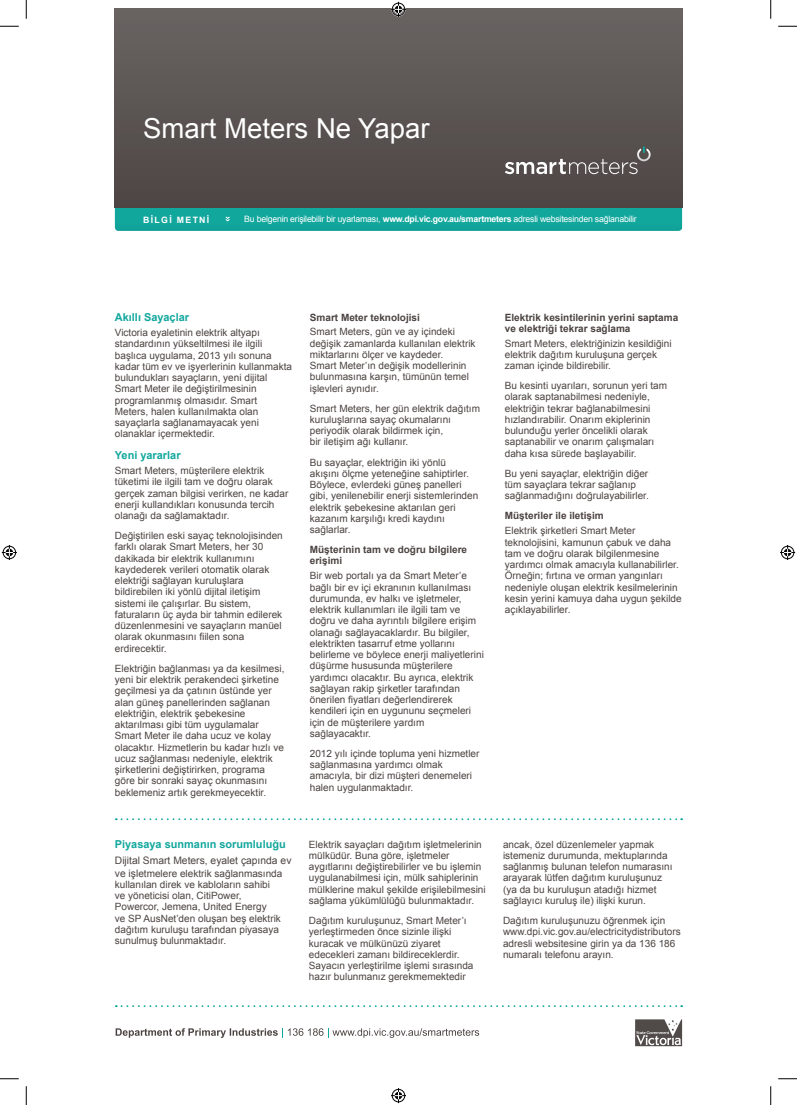
<style>
.page{position:relative;width:797px;height:1105px;background:#fff}
.page>*{position:absolute;margin:0;border:0;box-sizing:border-box;transform-origin:0 0}
.Title_White{font:27.5px "Arial";color:#fff}
.Body_Heading__Bold_O{font:700 11px "Arial";color:#12a79d}
.Body__Light_Charcoal{font:10.25px "Arial";color:#4b4341}
.Body__Light_Charcoal-2{font:10px/11.2px "Arial";color:#4b4341}
.Body_Sub_Heading__Me{font:700 10px/11.2px "Arial";color:#4b4341}
.Body__Light_Charcoal-3{font:700 10px "Arial";color:#4b4341}
.Body_Sub_Heading__Me-2{font:8.75px "Arial";letter-spacing:-.025em;color:#fff}
.t1{font:700 8.75px "Arial";letter-spacing:.15em;color:#fff}
.s1{font-weight:700}
.s2{font-size:10.25px}
</style>
<div class="page">
<div style="left:115px;top:9px;width:567px;height:199px;background:linear-gradient(to bottom,#696462,#4d4644)"></div>
<svg style="left:115px;top:203px;width:567px;height:28px;background:#1d948c"></svg>
<svg style="left:116px;top:818px;width:566px;height:2px"></svg>
<svg style="left:116px;top:1005px;width:566px;height:2px"></svg>
<svg style="left:635px;top:1019px;width:47px;height:27px"></svg>
<svg style="left:116px;top:1028px;width:363px;height:10px"></svg>
<svg style="left:505px;top:146px;width:145px;height:28px;background:#6d6766"></svg>
<svg style="left:0;top:25px;width:19px;height:2px"></svg>
<svg style="left:778px;top:25px;width:19px;height:2px"></svg>
<svg style="left:0;top:1078px;width:19px;height:1px"></svg>
<svg style="left:778px;top:1078px;width:19px;height:1px"></svg>
<svg style="left:25px;top:0;width:2px;height:19px"></svg>
<svg style="left:25px;top:1086px;width:2px;height:19px"></svg>
<svg style="left:770px;top:0;width:1px;height:19px"></svg>
<svg style="left:770px;top:1086px;width:1px;height:19px"></svg>
<svg style="left:391px;top:2px;width:15px;height:15px"></svg>
<svg style="left:391px;top:1088px;width:15px;height:15px"></svg>
<svg style="left:2px;top:545px;width:15px;height:15px"></svg>
<svg style="left:780px;top:545px;width:15px;height:15px"></svg>
<p class="Title_White" style="left:143px;top:110px;width:288px">Smart Meters Ne Yapar</p>
<p class="t1" style="left:143px;top:214px;width:68px">BİLGİ METNİ</p>
<p class="Body_Sub_Heading__Me-2" style="left:244px;top:213px;width:394px">Bu belgenin erişilebilir bir uyarlaması, <span class="s1">www.dpi.vic.gov.au/smartmeters</span> adresli websitesinden sağlanabilir</p>
<p class="Body_Heading__Bold_O" style="left:115px;top:310px;width:76px">Akıllı Sayaçlar</p>
<p class="Body__Light_Charcoal-2" style="left:115px;top:327px;width:179px">Victoria eyaletinin elektrik altyapı standardının yükseltilmesi ile ilgili başlıca uygulama, 2013 yılı sonuna kadar tüm ev ve işyerlerinin kullanmakta bulundukları sayaçların, yeni dijital Smart Meter ile değiştirilmesinin programlanmış olmasıdır. Smart Meters, halen kullanılmakta olan sayaçlarla sağlanamayacak yeni olanaklar içermektedir.</p>
<p class="Body_Heading__Bold_O" style="left:115px;top:448px;width:67px">Yeni yararlar</p>
<p class="Body__Light_Charcoal-2" style="left:115px;top:465px;width:175px">Smart Meters, müşterilere elektrik tüketimi ile ilgili tam ve doğru olarak gerçek zaman bilgisi verirken, ne kadar enerji kullandıkları konusunda tercih olanağı da sağlamaktadır.</p>
<p class="Body__Light_Charcoal-2" style="left:115px;top:530px;width:169px">Değiştirilen eski sayaç teknolojisinden farklı olarak Smart Meters, her 30 dakikada bir elektrik kullanımını kaydederek verileri otomatik olarak elektriği sağlayan kuruluşlara bildirebilen iki yönlü dijital iletişim sistemi ile çalışırlar. Bu sistem, faturaların üç ayda bir tahmin edilerek düzenlenmesini ve sayaçların manüel olarak okunmasını fiilen sona erdirecektir.</p>
<p class="Body__Light_Charcoal-2" style="left:115px;top:663px;width:171px">Elektriğin bağlanması ya da kesilmesi, yeni bir elektrik perakendeci şirketine geçilmesi ya da çatının üstünde yer alan güneş panellerinden sağlanan elektriğin, elektrik şebekesine aktarılması gibi tüm uygulamalar Smart Meter ile daha ucuz ve kolay olacaktır. Hizmetlerin bu kadar hızlı ve ucuz sağlanması nedeniyle, elektrik şirketlerini değiştirirken, programa göre bir sonraki sayaç okunmasını beklemeniz artık gerekmeyecektir.</p>
<p class="Body_Heading__Bold_O" style="left:115px;top:837px;width:172px">Piyasaya sunmanın sorumluluğu</p>
<p class="Body__Light_Charcoal" style="left:115px;top:854px;width:178px">Dijital Smart Meters, eyalet çapında ev</p>
<p class="Body__Light_Charcoal-2" style="left:115px;top:868px;width:169px"><span class="s2">ve işl</span>etmelere elektrik sağlanmasında kullanılan direk ve kabloların sahibi ve yöneticisi olan, CitiPower, Powercor, Jemena, United Energy<br>ve SP AusNet’den oluşan beş elektrik dağıtım kuruluşu tarafından piyasaya sunulmuş bulunmaktadır.</p>
<p class="Body_Sub_Heading__Me" style="left:310px;top:312px;width:112px">Smart Meter teknolojisi</p>
<p class="Body__Light_Charcoal-2" style="left:310px;top:326px;width:167px">Smart Meters, gün ve ay içindeki değişik zamanlarda kullanılan elektrik miktarlarını ölçer ve kaydeder.<br>Smart Meter’ın değişik modellerinin bulunmasına karşın, tümünün temel işlevleri aynıdır.</p>
<p class="Body__Light_Charcoal-2" style="left:310px;top:403px;width:172px">Smart Meters, her gün elektrik dağıtım kuruluşlarına sayaç okumalarını periyodik olarak bildirmek için,<br>bir iletişim ağı kullanır.</p>
<p class="Body__Light_Charcoal-2" style="left:310px;top:457px;width:170px">Bu sayaçlar, elektriğin iki yönlü<br>akışını ölçme yeteneğine sahiptirler.<br>Böylece, evlerdeki güneş panelleri gibi, yenilenebilir enerji sistemlerinden elektrik şebekesine aktarılan geri kazanım karşılığı kredi kaydını sağlarlar.</p>
<p class="Body_Sub_Heading__Me" style="left:310px;top:544px;width:159px">Müşterinin tam ve doğru bilgilere erişimi</p>
<p class="Body__Light_Charcoal-2" style="left:310px;top:570px;width:175px">Bir web portalı ya da Smart Meter’e bağlı bir ev içi ekranının kullanılması durumunda, ev halkı ve işletmeler, elektrik kullanımları ile ilgili tam ve doğru ve daha ayrıntılı bilgilere erişim olanağı sağlayacaklardır. Bu bilgiler, elektrikten tasarruf etme yollarını belirleme ve böylece enerji maliyetlerini düşürme hususunda müşterilere yardımcı olacaktır. Bu ayrıca, elektrik sağlayan rakip şirketler tarafından önerilen fiyatları değerlendirerek kendileri için en uygununu seçmeleri için de müşterilere yardım sağlayacaktır.</p>
<p class="Body__Light_Charcoal-2" style="left:310px;top:748px;width:171px">2012 yılı içinde topluma yeni hizmetler sağlanmasına yardımcı olmak amacıyla, bir dizi müşteri denemeleri halen uygulanmaktadır.</p>
<p class="Body__Light_Charcoal-2" style="left:309px;top:839px;width:178px">Elektrik sayaçları dağıtım işletmelerinin mülküdür. Buna göre, işletmeler aygıtlarını değiştirebilirler ve bu işlemin uygulanabilmesi için, mülk sahiplerinin mülklerine makul şekilde erişilebilmesini sağlama yükümlülüğü bulunmaktadır.</p>
<p class="Body__Light_Charcoal-2" style="left:309px;top:915px;width:166px">Dağıtım kuruluşunuz, Smart Meter’ı yerleştirmeden önce sizinle ilişki kuracak ve mülkünüzü ziyaret edecekleri zamanı bildireceklerdir.<br>Sayacın yerleştirilme işlemi sırasında hazır bulunmanız gerekmemektedir</p>
<p class="Body_Sub_Heading__Me" style="left:505px;top:312px;width:175px">Elektrik kesintilerinin yerini saptama ve elektriği tekrar sağlama</p>
<p class="Body__Light_Charcoal-2" style="left:505px;top:338px;width:168px">Smart Meters, elektriğinizin kesildiğini elektrik dağıtım kuruluşuna gerçek zaman içinde bildirebilir.</p>
<p class="Body__Light_Charcoal-2" style="left:505px;top:380px;width:164px">Bu kesinti uyarıları, sorunun yeri tam olarak saptanabilmesi nedeniyle, elektriğin tekrar bağlanabilmesini hızlandırabilir. Onarım ekiplerinin bulunduğu yerler öncelikli olarak saptanabilir ve onarım çalışmaları daha kısa sürede başlayabilir.</p>
<p class="Body__Light_Charcoal-2" style="left:505px;top:468px;width:145px">Bu yeni sayaçlar, elektriğin diğer tüm sayaçlara tekrar sağlanıp sağlanmadığını doğrulayabilirler.</p>
<p class="Body__Light_Charcoal-3" style="left:505px;top:509px;width:100px">Müşteriler ile iletişim</p>
<p class="Body__Light_Charcoal-2" style="left:505px;top:525px;width:178px">Elektrik şirketleri Smart Meter teknolojisini, kamunun çabuk ve daha tam ve doğru olarak bilgilenmesine yardımcı olmak amacıyla kullanabilirler.<br>Örneğin; fırtına ve orman yangınları nedeniyle oluşan elektrik kesilmelerinin kesin yerini kamuya daha uygun şekilde açıklayabilirler.</p>
<p class="Body__Light_Charcoal-2" style="left:503px;top:839px;width:171px">ancak, özel düzenlemeler yapmak istemeniz durumunda, mektuplarında sağlanmış bulunan telefon numarasını arayarak lütfen dağıtım kuruluşunuz (ya da bu kuruluşun atadığı hizmet sağlayıcı kuruluş ile) ilişki kurun.</p>
<p class="Body__Light_Charcoal-2" style="left:503px;top:915px;width:179px">Dağıtım kuruluşunuzu öğrenmek için www.dpi.vic.gov.au/electricitydistributors adresli websitesine girin ya da 136 186 numaralı telefonu arayın.</p>
</div>
